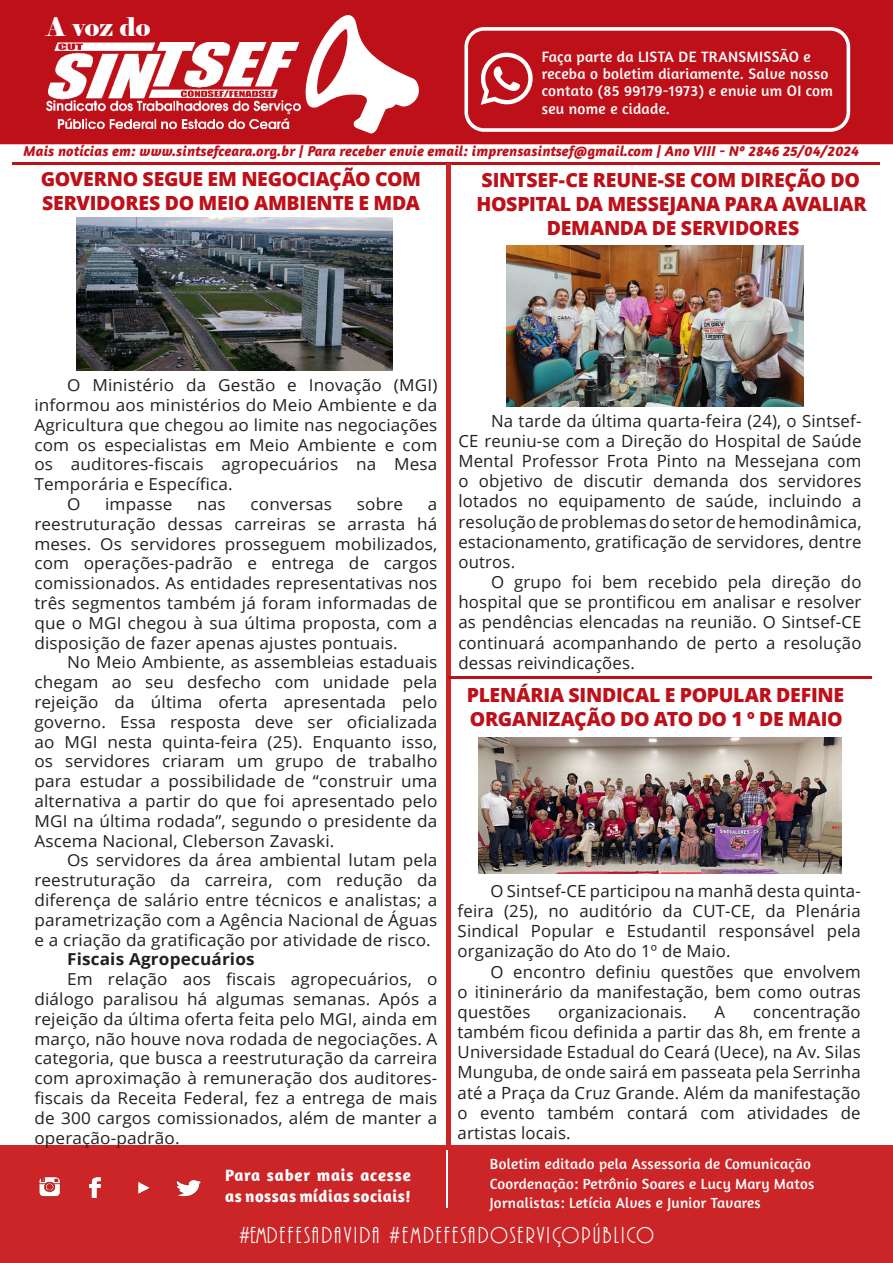
<style>
.page{position:relative;width:893px;height:1263px;background:#fff}
.page>*{position:absolute;margin:0;border:0;box-sizing:border-box;transform-origin:0 0}
.t1{font:25.65px "Elephant";color:#fff}
.t2{font:24px "ARBONNIE";letter-spacing:.09em;color:#fff}
.t3{font:800 19.5px/24px "Open Sans";letter-spacing:-.015em;color:#bd1019}
.t4{font:16.8px/20.1px "Open Sans";letter-spacing:.01em;color:#231f20;text-align:justify}
.t5{font:700 16.8px/20.1px "Amaranth";letter-spacing:.03em;color:#fff}
.t6{font:16.5px/19.8px "Open Sans";letter-spacing:.01em;color:#231f20;text-align:justify;scale:1.04 1}
.t7{font:700 16.5px "Open Sans";letter-spacing:.01em;color:#231f20;scale:1.04 1}
.t8{font:15.3px/17.4px "Amaranth";letter-spacing:.02em;color:#fff}
.t9{font:15px "Amaranth";letter-spacing:.02em;color:#fff}
.t10{font:italic 700 14.7px "Amaranth";letter-spacing:.01em;color:#bd1019}
</style>
<div class="page">
<div style="left:0;top:0;width:893px;height:144px;background:#bd1019"></div>
<svg style="left:302px;top:12px;width:118px;height:122px"></svg>
<div style="left:0;top:1145px;width:893px;height:118px;background:#cb2527"></div>
<img style="left:46px;top:42px;width:254px;height:86px">
<hr style="left:12px;top:162px;width:867px;height:2px;background:#bd1019">
<hr style="left:446px;top:1150px;width:2px;height:57px;background:#fff">
<img style="left:39px;top:1177px;width:162px;height:21px">
<div style="left:464px;top:27px;width:386px;height:105px;border:4px solid #fff;border-radius:18px"></div>
<svg style="left:476px;top:53px;width:59px;height:52px"></svg>
<hr style="left:446px;top:163px;width:4px;height:982px;background:#cb2527">
<hr style="left:448px;top:676px;width:424px;height:2px;background:#bd1019">
<img style="left:76px;top:218px;width:316px;height:153px">
<img style="left:507px;top:246px;width:297px;height:160px">
<img style="left:479px;top:738px;width:362px;height:135px">
<p class="t1" style="left:46px;top:11px;width:105px">A voz do</p>
<p class="t8" style="left:542px;top:47px;width:293px">Faça parte da LISTA DE TRANSMISSÃO e receba o boletim diariamente. Salve nosso contato (85 99179-1973) e envie um OI com seu nome e cidade.</p>
<p class="t10" style="left:23px;top:142px;width:837px">Mais notícias em: www.sintsefceara.org.br | Para receber envie email: imprensasintsef@gmail.com | Ano VIII - Nº 2846 25/04/2024</p>
<p class="t3" style="left:41px;top:166px;width:382px">GOVERNO SEGUE EM NEGOCIAÇÃO COM<br>SERVIDORES DO MEIO AMBIENTE E MDA</p>
<p class="t3" style="left:476px;top:167px;width:392px;text-align:center">SINTSEF-CE REUNE-SE COM DIREÇÃO DO<br>HOSPITAL DA MESSEJANA PARA AVALIAR<br>DEMANDA DE SERVIDORES</p>
<p class="t6" style="left:34px;top:375px;width:389px;text-indent:33px">O Ministério da Gestão e Inovação (MGI) informou aos ministérios do Meio Ambiente e da Agricultura que chegou ao limite nas negociações com os especialistas em Meio Ambiente e com os auditores-fiscais agropecuários na Mesa Temporária e Específica.</p>
<p class="t6" style="left:67px;top:494px;width:14px">O</p>
<p class="t6" style="left:105px;top:494px;width:66px">impasse</p>
<p class="t6" style="left:197px;top:494px;width:29px">nas</p>
<p class="t6" style="left:251px;top:494px;width:80px">conversas</p>
<p class="t6" style="left:357px;top:494px;width:46px">sobre</p>
<p class="t6" style="left:34px;top:494px;width:389px;text-indent:394px">a reestruturação dessas carreiras se arrasta há meses. Os servidores prosseguem mobilizados, com operações-padrão e entrega de cargos comissionados. As entidades representativas nos três segmentos também já foram informadas de que o MGI chegou à sua última proposta, com a disposição de fazer apenas ajustes pontuais.</p>
<p class="t6" style="left:34px;top:652px;width:389px;text-indent:33px">No Meio Ambiente, as assembleias estaduais chegam ao seu desfecho com unidade pela rejeição da última oferta apresentada pelo governo. Essa resposta deve ser oficializada ao MGI nesta quinta-feira (25). Enquanto isso, os servidores criaram um grupo de trabalho para estudar a possibilidade de “construir uma alternativa a partir do que foi apresentado pelo MGI na última rodada”, segundo o presidente da Ascema Nacional, Cleberson Zavaski.</p>
<p class="t6" style="left:34px;top:850px;width:389px;text-indent:33px">Os servidores da área ambiental lutam pela reestruturação da carreira, com redução da diferença de salário entre técnicos e analistas; a parametrização com a Agência Nacional de Águas e a criação da gratificação por atividade de risco.</p>
<p class="t7" style="left:67px;top:948px;width:182px">Fiscais Agropecuários</p>
<p class="t6" style="left:34px;top:969px;width:389px;text-indent:33px">Em relação aos fiscais agropecuários, o diálogo paralisou há algumas semanas. Após a rejeição da última oferta feita pelo MGI, ainda em março, não houve nova rodada de negociações. A categoria, que busca a reestruturação da carreira com aproximação à remuneração dos auditores&shy;fiscais da Receita Federal, fez a entrega de mais de 300 cargos comissionados, além de manter a operação-padrão.</p>
<p class="t5" style="left:225px;top:1165px;width:187px">Para saber mais acesse as nossas mídias sociais!</p>
<p class="t4" style="left:458px;top:410px;width:405px;text-indent:33px">Na tarde da última quarta-feira (24), o Sintsef-CE reuniu-se com a Direção do Hospital de Saúde Mental Professor Frota Pinto na Messejana com o objetivo de discutir demanda dos servidores lotados no equipamento de saúde, incluindo a resolução de problemas do setor de hemodinâmica, estacionamento, gratificação de servidores, dentre outros.</p>
<p class="t4" style="left:458px;top:571px;width:405px;text-indent:33px">O grupo foi bem recebido pela direção do hospital que se prontificou em analisar e resolver as pendências elencadas na reunião. O Sintsef-CE continuará acompanhando de perto a resolução dessas reivindicações.</p>
<p class="t3" style="left:467px;top:682px;width:379px">PLENÁRIA SINDICAL E POPULAR DEFINE<br>ORGANIZAÇÃO DO ATO DO 1 º DE MAIO</p>
<p class="t4" style="left:458px;top:880px;width:405px;text-indent:33px">O Sintsef-CE participou na manhã desta quinta&shy;feira (25), no auditório da CUT-CE, da Plenária Sindical Popular e Estudantil responsável pela organização do Ato do 1º de Maio.</p>
<p class="t4" style="left:458px;top:961px;width:405px;text-indent:33px">O encontro definiu questões que envolvem o itininerário da manifestação, bem como outras questões</p>
<p class="t4" style="left:558px;top:1001px;width:130px">organizacionais.</p>
<p class="t4" style="left:715px;top:1001px;width:12px">A</p>
<p class="t4" style="left:458px;top:1001px;width:405px;text-indent:295px">concentração também ficou definida a partir das 8h, em frente a Universidade Estadual do Ceará (Uece), na Av. Silas Munguba, de onde sairá em passeata pela Serrinha até a Praça da Cruz Grande. Além da manifestação o evento também contará com atividades de artistas locais.</p>
<p class="t9" style="left:490px;top:1155px;width:323px">Boletim editado pela Assessoria de Comunicação</p>
<p class="t9" style="left:490px;top:1175px;width:326px">Coordenação: Petrônio Soares e Lucy Mary Matos</p>
<p class="t9" style="left:490px;top:1194px;width:272px">Jornalistas: Letícia Alves e Junior Tavares</p>
<p class="t2" style="left:239px;top:1223px;width:416px">#EMDEFESADAVIDA #EMDEFESADOSERVIÇOPÚBLICO</p>
</div>
